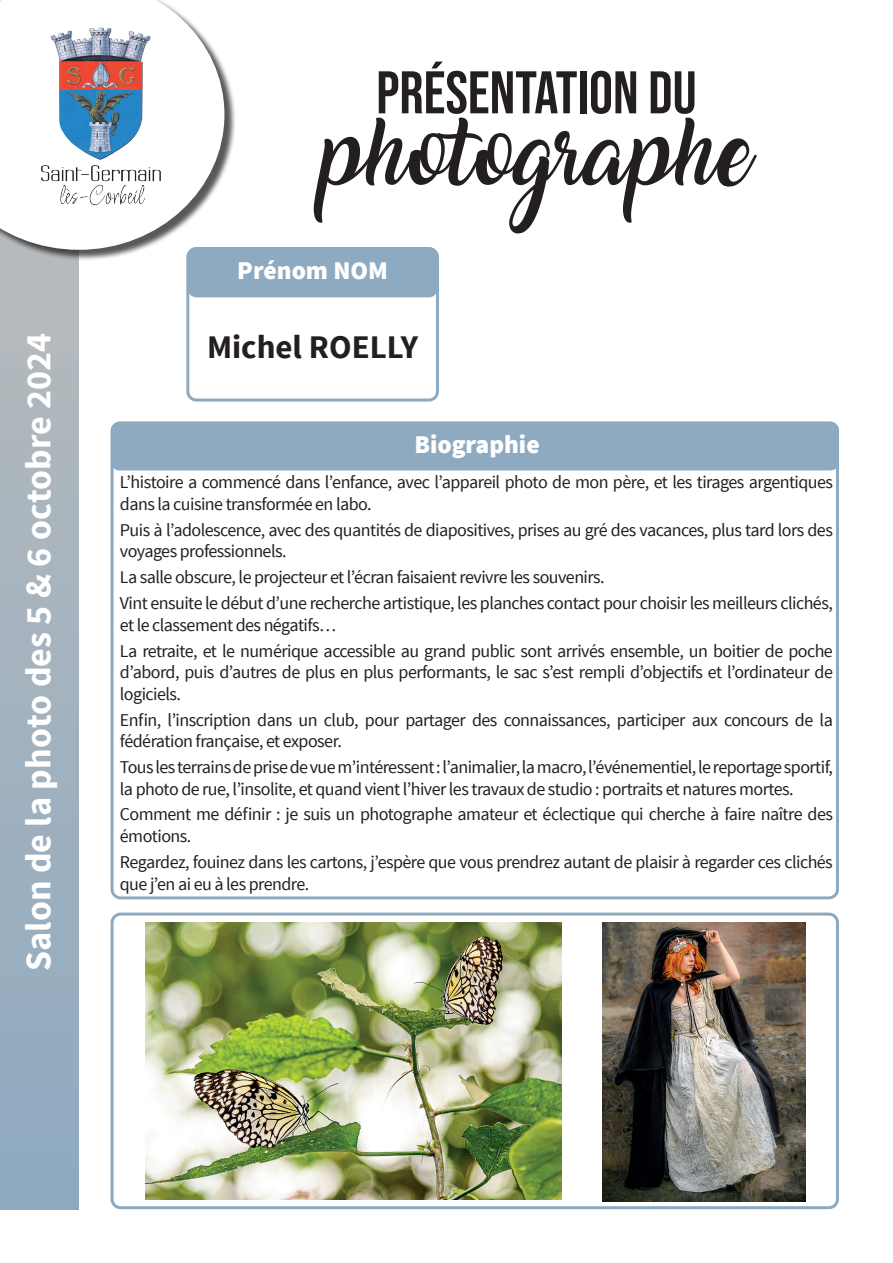
<style>
.page{position:relative;width:893px;height:1263px;background:#fff}
.page>*{position:absolute;margin:0;border:0;box-sizing:border-box;transform-origin:0 0}
.t1{font:60px "Bebas Neue";color:#231f20}
.t2{font:60px "Amarillo";color:#231f20}
.t3{font:700 36px "Source Sans Pro";color:#fff}
.t4{font:700 33px "Source Sans Pro";color:#231f20}
.t5{font:900 25.5px "Source Sans Pro";color:#fff}
.t6{font:18px/21.6px "Source Sans Pro";letter-spacing:-.03em;color:#231f20}
</style>
<div class="page">
<svg style="left:0;top:261px;width:79px;height:948px;background:#a1b1be"></svg>
<div style="left:111px;top:422px;width:728px;height:48px;background:#8eaac1;border-radius:9px"></div>
<div style="left:111px;top:422px;width:728px;height:477px;border:3px solid #8eaac1;border-radius:9px"></div>
<div style="left:186px;top:247px;width:253px;height:154px;border:3px solid #8eaac1;border-radius:9px"></div>
<div style="left:188px;top:248px;width:249px;height:49px;background:#8eaac1;border-radius:9px"></div>
<div style="left:111px;top:912px;width:728px;height:297px;border:3px solid #8eaac1;border-radius:9px"></div>
<div style="left:0;top:0;width:236px;height:261px;background:#231f20;opacity:.75"></div>
<svg style="left:0;top:0;width:224px;height:250px"></svg>
<img style="left:14px;top:28px;width:174px;height:182px">
<img style="left:145px;top:923px;width:416px;height:276px">
<img style="left:602px;top:923px;width:203px;height:278px">
<h2 class="t3" style="left:15px;top:971px;width:639px;rotate:-90deg">Salon de la photo des 5 &amp; 6 octobre 2024</h2>
<h1 class="t1" style="left:376px;top:59px;width:322px">PRÉSENTATION DU</h1>
<h1 class="t2" style="left:321px;top:130px;width:432px">photographe</h1>
<h3 class="t5" style="left:237px;top:254px;width:152px">Prénom NOM</h3>
<h3 class="t4" style="left:207px;top:326px;width:213px">Michel ROELLY</h3>
<h3 class="t5" style="left:414px;top:428px;width:127px">Biographie</h3>
<p class="t6" style="left:120px;top:472px;width:715px">L’histoire a commencé dans l’enfance, avec l’appareil photo de mon père, et les tirages argentiques dans la cuisine transformée en labo.</p>
<p class="t6" style="left:120px;top:519px;width:714px">Puis à l’adolescence, avec des quantités de diapositives, prises au gré des vacances, plus tard lors des voyages professionnels.</p>
<p class="t6" style="left:120px;top:565px;width:714px;line-height:25.8px">La salle obscure, le projecteur et l’écran faisaient revivre les souvenirs.<br>Vint ensuite le début d’une recherche artistique, les planches contact pour choisir les meilleurs clichés,</p>
<p class="t6" style="left:120px;top:612px;width:714px;line-height:25.8px">et le classement des négatifs…<br>La retraite, et le numérique accessible au grand public sont arrivés ensemble, un boitier de poche</p>
<p class="t6" style="left:120px;top:662px;width:714px">d’abord, puis d’autres de plus en plus performants, le sac s’est rempli d’objectifs et l’ordinateur de logiciels.</p>
<p class="t6" style="left:120px;top:709px;width:714px">Enfin, l’inscription dans un club, pour partager des connaissances, participer aux concours de la fédération française, et exposer.</p>
<p class="t6" style="left:120px;top:756px;width:715px">Tous les terrains de prise de vue m’intéressent : l’animalier, la macro, l’événementiel, le reportage sportif, la photo de rue, l’insolite, et quand vient l’hiver les travaux de studio : portraits et natures mortes.</p>
<p class="t6" style="left:120px;top:804px;width:714px">Comment me définir : je suis un photographe amateur et éclectique qui cherche à faire naître des émotions.</p>
<p class="t6" style="left:120px;top:851px;width:714px">Regardez, fouinez dans les cartons, j’espère que vous prendrez autant de plaisir à regarder ces clichés que j’en ai eu à les prendre.</p>
</div>
